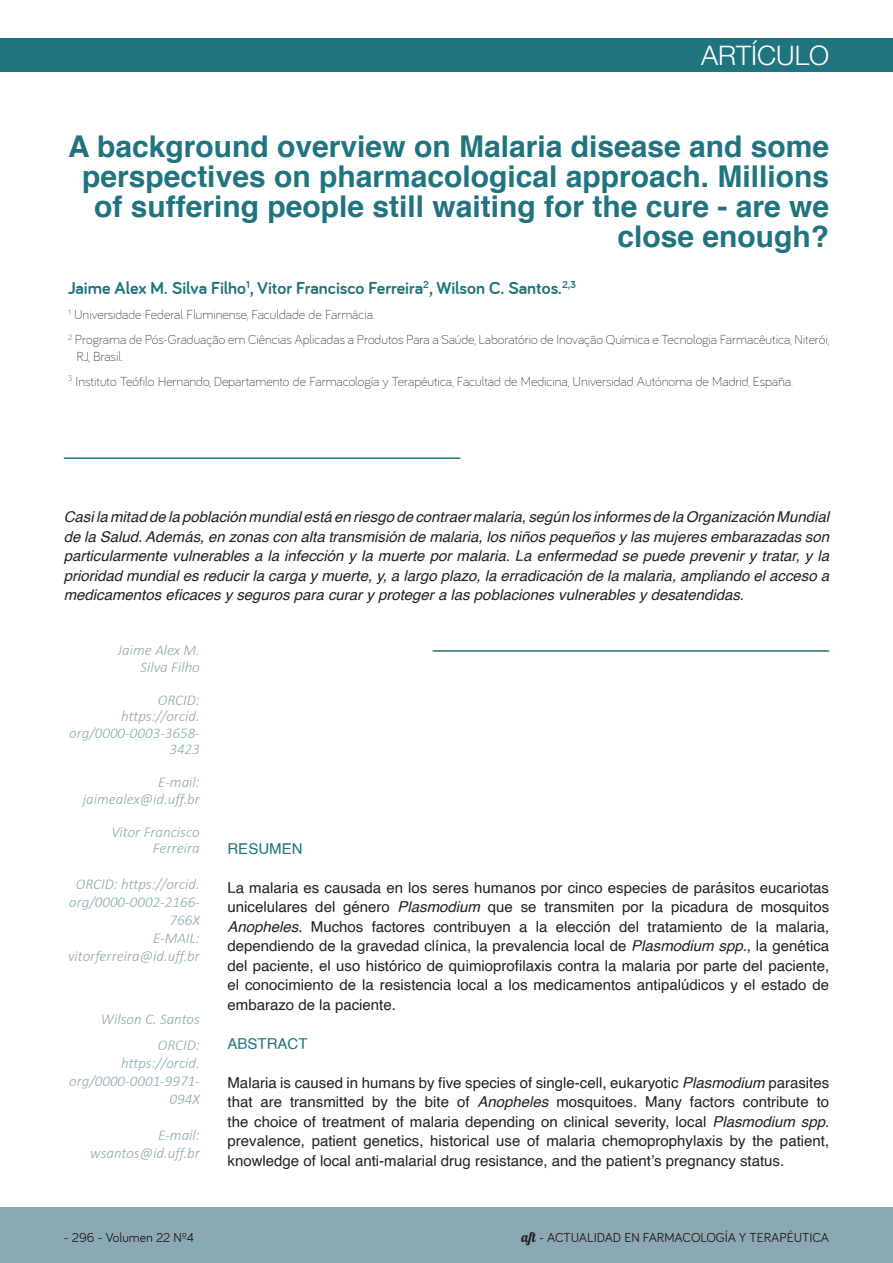
<style>
.page{position:relative;width:893px;height:1263px;background:#fff}
.page>*{position:absolute;margin:0;border:0;box-sizing:border-box;transform-origin:0 0}
.TÍTULO{font:700 30px/30px "Helvetica";color:#20747f;text-align:right}
.ENCABEZADOS_1{font:300 27px "Helvetica Neue";color:#fff}
.DEPARTAMENTOS{font:700 18px "Bariol";color:#20747f}
.PÁRRAFO{font:15px/19.5px "Helvetica";color:#231f20;text-align:justify}
.PÁRRAFO-2{font:italic 15px/19.5px "Helvetica";color:#231f20;text-align:justify}
.DEPARTAMENTOS-2{font:italic 300 15px/18px "Calibri";color:#8ba9b2;text-align:right}
.PÁRRAFO-3{font:15px "Helvetica";color:#20747f}
.DEPARTAMENTOS-3{font:300 13.5px/16.5px "Bariol";color:#231f20}
.NUMERACIÓN{font:13.5px "Bariol";color:#231f20}
.s1{color:#7dbad2}
.s2{font-style:italic}
.s3{font-family:"Lobster 1.4"}
</style>
<div class="page">
<div style="left:0;top:1208px;width:893px;height:55px;background:#8ba9b2"></div>
<hr style="left:64px;top:457px;width:396px;height:2px;background:#20747f">
<hr style="left:433px;top:650px;width:396px;height:2px;background:#20747f">
<div style="left:0;top:38px;width:893px;height:33px;background:#20747f"></div>
<p class="ENCABEZADOS_1" style="left:701px;top:39px;width:130px">ARTÍCULO</p>
<p class="TÍTULO" style="left:68px;top:132px;width:762px">A background overview on Malaria disease and some perspectives on pharmacological approach. Millions of suffering people still waiting for the cure - are we close enough?</p>
<p class="DEPARTAMENTOS" style="left:68px;top:278px;width:510px">Jaime Alex M. Silva Filho<sup>1</sup>, Vitor Francisco Ferreira<sup>2</sup>, Wilson C. Santos.<sup>2,3</sup></p>
<p class="DEPARTAMENTOS-3" style="left:68px;top:306px;width:308px"><sup>1</sup> Universidade Federal Fluminense, Faculdade de Farmácia.</p>
<p class="DEPARTAMENTOS-3" style="left:77px;top:331px;width:755px;text-indent:-9px"><sup>2</sup> Programa de Pós-Graduação em Ciências Aplicadas a Produtos Para a Saúde, Laboratório de Inovação Química e Tecnologia Farmacêutica, Niterói,<br>RJ, Brasil.</p>
<p class="DEPARTAMENTOS-3" style="left:68px;top:373px;width:726px"><sup>3</sup> Instituto Teófilo Hernando, Departamento de Farmacología y Terapéutica, Facultad de Medicina, Universidad Autónoma de Madrid, España.</p>
<p class="PÁRRAFO-2" style="left:64px;top:507px;width:767px">Casi la mitad de la población mundial está en riesgo de contraer malaria, según los informes de la Organización Mundial de la Salud. Además, en zonas con alta transmisión de malaria, los niños pequeños y las mujeres embarazadas son particularmente vulnerables a la infección y la muerte por malaria. La enfermedad se puede prevenir y tratar, y la prioridad mundial es reducir la carga y muerte, y, a largo plazo, la erradicación de la malaria, ampliando el acceso a medicamentos eficaces y seguros para curar y proteger a las poblaciones vulnerables y desatendidas.</p>
<p class="DEPARTAMENTOS-2" style="left:118px;top:641px;width:84px"><span class="s1">J</span>aime Alex M.</p>
<p class="DEPARTAMENTOS-2" style="left:140px;top:657px;width:61px">Silva Filho</p>
<p class="DEPARTAMENTOS-2" style="left:158px;top:690px;width:44px">ORCID:</p>
<p class="DEPARTAMENTOS-2" style="left:69px;top:708px;width:132px;line-height:16.5px">https://orcid. org/0000-0003-3658-<br>3423</p>
<p class="DEPARTAMENTOS-2" style="left:158px;top:773px;width:43px">E-mail:</p>
<p class="DEPARTAMENTOS-2" style="left:83px;top:789px;width:119px">jaimealex@id.uff.br</p>
<p class="DEPARTAMENTOS-2" style="left:111px;top:823px;width:90px;line-height:16.5px">Vitor Francisco<br>Ferreira</p>
<p class="DEPARTAMENTOS-2" style="left:69px;top:875px;width:132px">ORCID: https://orcid. org/0000-0002-2166-<br>766X</p>
<p class="DEPARTAMENTOS-2" style="left:153px;top:929px;width:48px">E-MAIL:</p>
<p class="DEPARTAMENTOS-2" style="left:68px;top:947px;width:133px">vitorferreira@id.uff.br</p>
<p class="DEPARTAMENTOS-2" style="left:101px;top:1009px;width:101px">Wilson C. Santos</p>
<p class="DEPARTAMENTOS-2" style="left:158px;top:1036px;width:44px">ORCID:</p>
<p class="DEPARTAMENTOS-2" style="left:69px;top:1054px;width:132px">https://orcid. org/0000-0001-9971-<br>094X</p>
<p class="DEPARTAMENTOS-2" style="left:158px;top:1126px;width:43px">E-mail:</p>
<p class="DEPARTAMENTOS-2" style="left:90px;top:1144px;width:111px">wsantos@id.uff.br</p>
<p class="PÁRRAFO-3" style="left:227px;top:837px;width:76px">RESUMEN</p>
<p class="PÁRRAFO" style="left:227px;top:878px;width:603px">La malaria es causada en los seres humanos por cinco especies de parásitos eucariotas unicelulares del género <span class="s2">Plasmodium</span> que se transmiten por la picadura de mosquitos <span class="s2">Anopheles</span>. Muchos factores contribuyen a la elección del tratamiento de la malaria, dependiendo de la gravedad clínica, la prevalencia local de <span class="s2">Plasmodium spp.</span>, la genética del paciente, el uso histórico de quimioprofilaxis contra la malaria por parte del paciente, el conocimiento de la resistencia local a los medicamentos antipalúdicos y el estado de embarazo de la paciente.</p>
<p class="PÁRRAFO-3" style="left:227px;top:1032px;width:82px">ABSTRACT</p>
<p class="PÁRRAFO" style="left:227px;top:1073px;width:603px">Malaria is caused in humans by five species of single-cell, eukaryotic <span class="s2">Plasmodium</span> parasites that are transmitted by the bite of <span class="s2">Anopheles</span> mosquitoes. Many factors contribute to the choice of treatment of malaria depending on clinical severity, local <span class="s2">Plasmodium spp</span>. prevalence, patient genetics, historical use of malaria chemoprophylaxis by the patient, knowledge of local anti-malarial drug resistance, and the patient’s pregnancy status.</p>
<p class="NUMERACIÓN" style="left:64px;top:1230px;width:132px">- 296 - Volumen 22 Nº4</p>
<p class="NUMERACIÓN" style="left:522px;top:1230px;width:309px"><span class="s3">aft</span> - ACTUALIDAD EN FARMACOLOGÍA Y TERAPÉUTICA</p>
</div>
